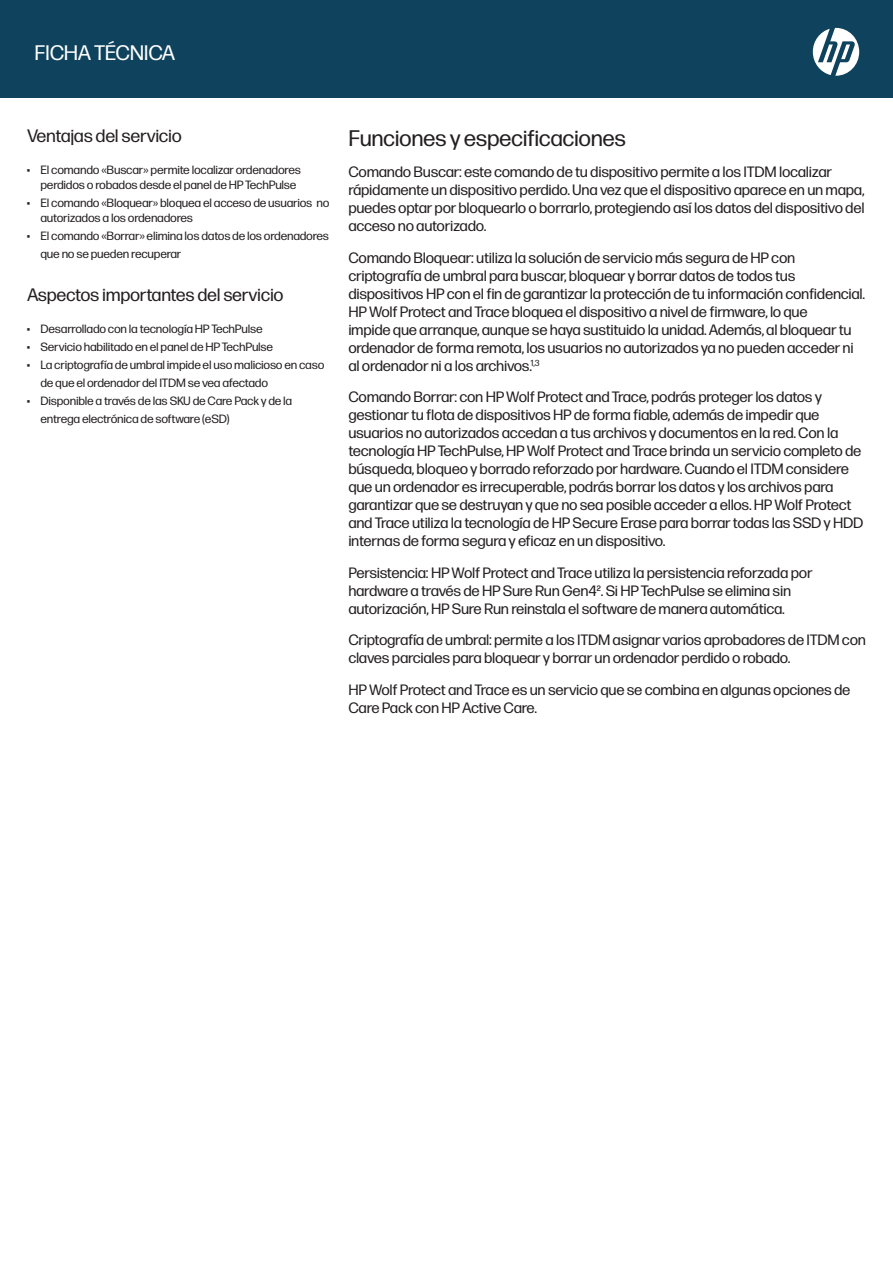
<style>
.page{position:relative;width:893px;height:1263px;background:#fff}
.page>*{position:absolute;margin:0;border:0;box-sizing:border-box;transform-origin:0 0}
.t1{font:22.5px "Forma DJR Micro";letter-spacing:-.02em;color:#231f20}
.t2{font:21px "Forma DJR Micro";letter-spacing:-.02em;color:#fff}
.t3{font:18px "Forma DJR Micro";letter-spacing:-.02em;color:#231f20}
.t4{font:15px/18px "Forma DJR Micro";letter-spacing:-.02em;color:#231f20}
.t5{font:12px/18px "Forma DJR Micro";letter-spacing:-.02em;color:#231f20}
.s1{font-family:"Forma DJR Display"}
</style>
<div class="page">
<div style="left:0;top:0;width:893px;height:98px;background:#0f425c"></div>
<svg style="left:813px;top:28px;width:46px;height:48px"></svg>
<h2 class="t2" style="left:35px;top:38px;width:142px">FICHA TÉCNICA</h2>
<p class="t3" style="left:27px;top:123px;width:156px">Ventajas del servicio</p>
<p class="t5" style="left:40px;top:161px;width:262px;line-height:15px;text-indent:-14px"><span class="s1">•</span> El comando «Buscar» permite localizar ordenadores perdidos o robados desde el panel de HP TechPulse</p>
<p class="t5" style="left:40px;top:194px;width:290px;line-height:15px;text-indent:-14px"><span class="s1">•</span> El comando «Bloquear» bloquea el acceso de usuarios no autorizados a los ordenadores</p>
<p class="t5" style="left:40px;top:226px;width:290px;text-indent:-14px"><span class="s1">•</span> El comando «Borrar» elimina los datos de los ordenadores que no se pueden recuperar</p>
<p class="t3" style="left:27px;top:282px;width:258px">Aspectos importantes del servicio</p>
<p class="t5" style="left:27px;top:319px;width:237px"><span class="s1">•</span> Desarrollado con la tecnología HP TechPulse</p>
<p class="t5" style="left:27px;top:337px;width:248px"><span class="s1">•</span> Servicio habilitado en el panel de HP TechPulse</p>
<p class="t5" style="left:40px;top:355px;width:285px;text-indent:-14px"><span class="s1">•</span> La criptografía de umbral impide el uso malicioso en caso de que el ordenador del ITDM se vea afectado</p>
<p class="t5" style="left:40px;top:391px;width:253px;text-indent:-14px"><span class="s1">•</span> Disponible a través de las SKU de Care Pack y de la entrega electrónica de software (eSD)</p>
<h1 class="t1" style="left:348px;top:122px;width:279px">Funciones y especificaciones</h1>
<p class="t4" style="left:348px;top:162px;width:518px">Comando Buscar: este comando de tu dispositivo permite a los ITDM localizar rápidamente un dispositivo perdido. Una vez que el dispositivo aparece en un mapa, puedes optar por bloquearlo o borrarlo, protegiendo así los datos del dispositivo del acceso no autorizado.</p>
<p class="t4" style="left:348px;top:248px;width:518px">Comando Bloquear: utiliza la solución de servicio más segura de HP con criptografía de umbral para buscar, bloquear y borrar datos de todos tus dispositivos HP con el fin de garantizar la protección de tu información confidencial.<br>HP Wolf Protect and Trace bloquea el dispositivo a nivel de firmware, lo que<br>impide que arranque, aunque se haya sustituido la unidad. Además, al bloquear tu ordenador de forma remota, los usuarios no autorizados ya no pueden acceder ni al ordenador ni a los archivos.<sup>1,3</sup></p>
<p class="t4" style="left:348px;top:387px;width:516px">Comando Borrar: con HP Wolf Protect and Trace, podrás proteger los datos y gestionar tu flota de dispositivos HP de forma fiable, además de impedir que usuarios no autorizados accedan a tus archivos y documentos en la red. Con la tecnología HP TechPulse, HP Wolf Protect and Trace brinda un servicio completo de búsqueda, bloqueo y borrado reforzado por hardware. Cuando el ITDM considere que un ordenador es irrecuperable, podrás borrar los datos y los archivos para garantizar que se destruyan y que no sea posible acceder a ellos. HP Wolf Protect and Trace utiliza la tecnología de HP Secure Erase para borrar todas las SSD y HDD internas de forma segura y eficaz en un dispositivo.</p>
<p class="t4" style="left:348px;top:563px;width:466px">Persistencia: HP Wolf Protect and Trace utiliza la persistencia reforzada por hardware a través de HP Sure Run Gen42. Si HP TechPulse se elimina sin autorización, HP Sure Run reinstala el software de manera automática.</p>
<p class="t4" style="left:348px;top:630px;width:519px">Criptografía de umbral: permite a los ITDM asignar varios aprobadores de ITDM con claves parciales para bloquear y borrar un ordenador perdido o robado.</p>
<p class="t4" style="left:348px;top:680px;width:503px">HP Wolf Protect and Trace es un servicio que se combina en algunas opciones de<br>Care Pack con HP Active Care.</p>
</div>
